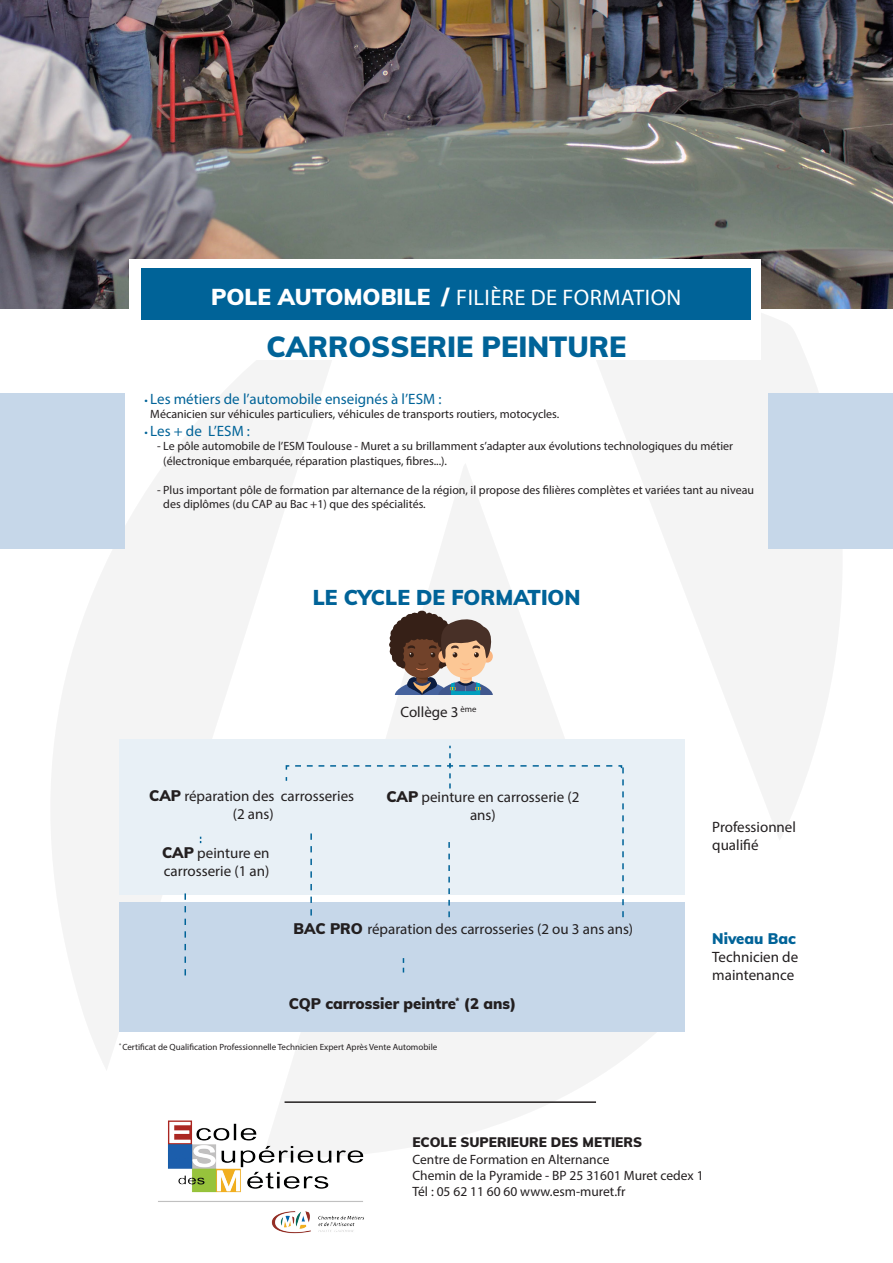
<style>
.page{position:relative;width:893px;height:1263px;background:#fff}
.page>*{position:absolute;margin:0;border:0;box-sizing:border-box;transform-origin:0 0}
.t1{font:900 28.5px "Muli";color:#006398}
.t2{font:22.5px "Myriad Pro";letter-spacing:.02em;color:#fff}
.t3{font:900 21px "Muli";color:#006398}
.t4{font:15px/18px "Myriad Pro";color:#231f20;text-align:center}
.t5{font:15px "Myriad Pro";color:#006398}
.t6{font:900 15px "Muli";color:#231f20}
.t7{font:900 15px "Muli";color:#006398}
.t8{font:13.5px "Myriad Pro";color:#231f20}
.t9{font:900 13.5px "Muli";color:#231f20}
.t10{font:12px/14.4px "Myriad Pro";color:#231f20}
.t11{font:9px "Myriad Pro";color:#231f20}
.s1{font-family:"Muli";font-weight:900}
.s2{font-size:12px}
</style>
<div class="page">
<img style="left:158px;top:1120px;width:206px;height:114px">
<svg style="left:49px;top:308px;width:283px;height:762px;fill:#f4f4f4"></svg>
<svg style="left:597px;top:308px;width:247px;height:533px;fill:#f4f4f4"></svg>
<svg style="left:263px;top:1031px;width:408px;height:128px;fill:#f4f4f4"></svg>
<svg style="left:386px;top:464px;width:178px;height:274px"></svg>
<img style="left:0;top:0;width:893px;height:308px">
<div style="left:130px;top:259px;width:631px;height:101px;background:#fff"></div>
<div style="left:141px;top:268px;width:610px;height:52px;background:#006398"></div>
<div style="left:0;top:393px;width:124px;height:156px;background:#c6d7e9"></div>
<div style="left:769px;top:393px;width:124px;height:156px;background:#c6d7e9"></div>
<div style="left:119px;top:738px;width:565px;height:156px;background:#e8f0f6"></div>
<div style="left:119px;top:902px;width:565px;height:129px;background:#c6d7e9"></div>
<svg style="left:387px;top:611px;width:106px;height:84px"></svg>
<hr style="left:285px;top:1101px;width:311px;height:2px;background:#231f20">
<svg style="left:285px;top:745px;width:339px;height:172px"></svg>
<svg style="left:184px;top:893px;width:2px;height:82px"></svg>
<p class="t2" style="left:211px;top:284px;width:472px"><span class="s1">POLE AUTOMOBILE /</span> FILIÈRE DE FORMATION</p>
<p class="t1" style="left:267px;top:326px;width:361px">CARROSSERIE PEINTURE</p>
<p class="t5" style="left:144px;top:389px;width:299px"><span class="s2">•</span> Les métiers de l’automobile enseignés à l’ESM :</p>
<p class="t10" style="left:150px;top:406px;width:411px">Mécanicien sur véhicules particuliers, véhicules de transports routiers, motocycles.</p>
<p class="t5" style="left:144px;top:422px;width:107px"><span class="s2">•</span> Les + de L’ESM :</p>
<p class="t10" style="left:163px;top:439px;width:571px;text-indent:-6px">- Le pôle automobile de l’ESM Toulouse - Muret a su brillamment s’adapter aux évolutions technologiques du métier (électronique embarquée, réparation plastiques, fibres...).</p>
<p class="t10" style="left:163px;top:482px;width:592px;text-indent:-6px">- Plus important pôle de formation par alternance de la région, il propose des filières complètes et variées tant au niveau des diplômes (du CAP au Bac +1) que des spécialités.</p>
<p class="t3" style="left:313px;top:582px;width:269px">LE CYCLE DE FORMATION</p>
<p class="t4" style="left:149px;top:787px;width:206px"><span class="s1">CAP</span> réparation des carrosseries</p>
<p class="t4" style="left:233px;top:805px;width:42px">(2 ans)</p>
<p class="t4" style="left:162px;top:844px;width:109px"><span class="s1">CAP</span> peinture en</p>
<p class="t4" style="left:164px;top:862px;width:107px">carrosserie (1 an)</p>
<p class="t4" style="left:400px;top:703px;width:78px">Collège 3 <sup>ème</sup></p>
<p class="t4" style="left:386px;top:787px;width:195px"><span class="s1">CAP</span> peinture en carrosserie (2 ans)</p>
<p class="t4" style="left:294px;top:920px;width:341px"><span class="s1">BAC PRO</span> réparation des carrosseries (2 ou 3 ans ans)</p>
<p class="t6" style="left:289px;top:992px;width:229px">CQP carrossier peintre<sup>*</sup> (2 ans)</p>
<p class="t11" style="left:119px;top:1041px;width:320px"><sup>*</sup> Certificat de Qualification Professionnelle Technicien Expert Après Vente Automobile</p>
<p class="t4" style="left:712px;top:817px;width:85px">Professionnel</p>
<p class="t4" style="left:712px;top:835px;width:48px">qualifié</p>
<p class="t7" style="left:712px;top:927px;width:85px">Niveau Bac</p>
<p class="t4" style="left:712px;top:948px;width:88px">Technicien de</p>
<p class="t4" style="left:712px;top:966px;width:83px">maintenance</p>
<p class="t9" style="left:412px;top:1132px;width:231px">ECOLE SUPERIEURE DES METIERS</p>
<p class="t8" style="left:412px;top:1151px;width:199px">Centre de Formation en Alternance</p>
<p class="t8" style="left:412px;top:1167px;width:293px">Chemin de la Pyramide - BP 25 31601 Muret cedex 1</p>
<p class="t8" style="left:412px;top:1183px;width:215px">Tél : 05 62 11 60 60 www.esm-muret.fr</p>
</div>
